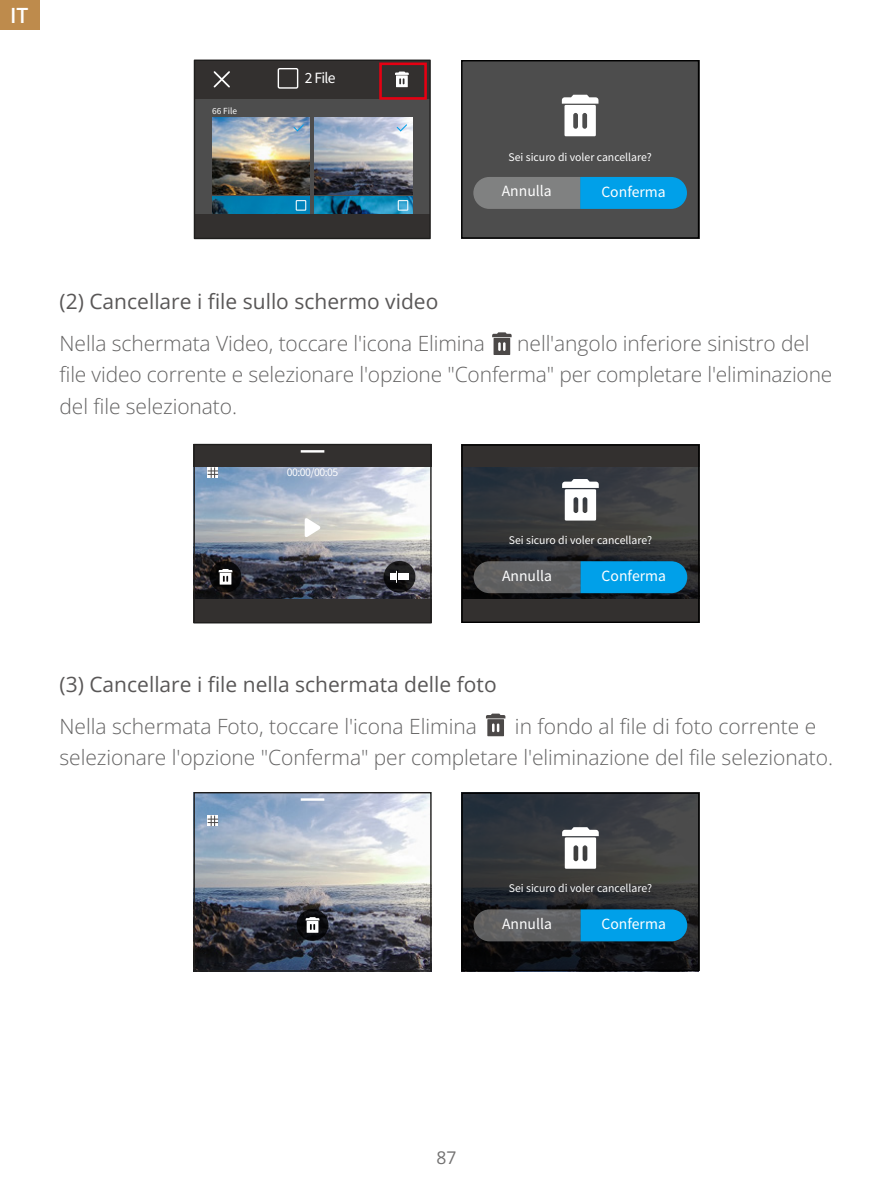
<style>
.page{position:relative;width:893px;height:1191px;background:#fff}
.page>*{position:absolute;margin:0;border:0;box-sizing:border-box;transform-origin:0 0}
.t1{font:300 21px/31.5px "Open Sans";letter-spacing:-.005em;color:#656464}
.t2{font:21px "Open Sans";color:#595757}
.t3{font:600 21px "Open Sans";color:#fff}
.t4{font:17.5px "Open Sans";color:#727171}
.t5{font:14px "Noto Sans SC";color:#fff}
.t6{font:10.5px "Noto Sans SC";color:#fff}
.t7{font:8.4px "Noto Sans SC";color:#fff}
</style>
<div class="page">
<div style="left:0;top:0;width:40px;height:30px;background:#be8b4c"></div>
<img style="left:194px;top:60px;width:237px;height:179px">
<div style="left:461px;top:60px;width:238px;height:179px;background:#4d4d4d"></div>
<div style="left:461px;top:60px;width:238px;height:179px;border:1px solid #000"></div>
<svg style="left:473px;top:177px;width:214px;height:32px;background:#408db1"></svg>
<svg style="left:562px;top:95px;width:36px;height:41px"></svg>
<div style="left:379px;top:62px;width:48px;height:38px;border:3px solid #e60012"></div>
<svg style="left:463px;top:467px;width:234px;height:133px;background:#313437"></svg>
<img style="left:195px;top:467px;width:235px;height:133px">
<div style="left:193px;top:444px;width:239px;height:23px;background:#33302f"></div>
<div style="left:461px;top:444px;width:238px;height:23px;background:#33302f"></div>
<div style="left:193px;top:600px;width:239px;height:23px;background:#33302f"></div>
<div style="left:461px;top:600px;width:238px;height:23px;background:#33302f"></div>
<div style="left:193px;top:444px;width:239px;height:179px;border:1px solid #1f1e1d"></div>
<svg style="left:384px;top:561px;width:31px;height:31px"></svg>
<svg style="left:210px;top:561px;width:31px;height:31px"></svg>
<svg style="left:219px;top:569px;width:13px;height:15px"></svg>
<div style="left:390px;top:573px;width:19px;height:7px;background:#fff"></div>
<svg style="left:305px;top:517px;width:16px;height:20px"></svg>
<hr style="left:301px;top:450px;width:23px;height:2px;background:#fff">
<svg style="left:208px;top:467px;width:10px;height:11px"></svg>
<div style="left:461px;top:444px;width:238px;height:179px;border:1px solid #000"></div>
<svg style="left:474px;top:561px;width:213px;height:32px;background:#2f7ca0"></svg>
<svg style="left:562px;top:479px;width:37px;height:41px"></svg>
<img style="left:195px;top:794px;width:235px;height:175px">
<div style="left:193px;top:792px;width:239px;height:179px;border:1px solid #1f1e1d"></div>
<svg style="left:297px;top:909px;width:31px;height:31px"></svg>
<svg style="left:306px;top:917px;width:13px;height:15px"></svg>
<hr style="left:301px;top:798px;width:23px;height:2px;background:#fff">
<svg style="left:208px;top:815px;width:10px;height:11px"></svg>
<svg style="left:463px;top:794px;width:234px;height:175px;background:#2c2f32"></svg>
<div style="left:461px;top:792px;width:238px;height:179px;border:1px solid #000"></div>
<svg style="left:474px;top:909px;width:213px;height:32px;background:#2f7ca0"></svg>
<svg style="left:562px;top:827px;width:37px;height:41px"></svg>
<svg style="left:492px;top:332px;width:20px;height:23px"></svg>
<svg style="left:486px;top:713px;width:19px;height:23px"></svg>
<p class="t3" style="left:10px;top:1px;width:20px">IT</p>
<p class="t7" style="left:212px;top:106px;width:27px">66 File</p>
<p class="t5" style="left:305px;top:70px;width:32px">2 File</p>
<p class="t6" style="left:508px;top:151px;width:145px">Sei sicuro di voler cancellare?</p>
<p class="t5" style="left:601px;top:184px;width:66px">Conferma</p>
<p class="t5" style="left:502px;top:183px;width:51px">Annulla</p>
<p class="t2" style="left:60px;top:287px;width:380px">(2) Cancellare i file sullo schermo video</p>
<p class="t1" style="left:60px;top:327px;width:427px">Nella schermata Video, toccare l'icona Elimina</p>
<p class="t1" style="left:60px;top:327px;width:774px;text-indent:458px">nell'angolo inferiore sinistro del file video corrente e selezionare l'opzione "Conferma" per completare l'eliminazione del file selezionato.</p>
<p class="t6" style="left:287px;top:466px;width:53px">00:00/00:05</p>
<p class="t6" style="left:509px;top:534px;width:145px">Sei sicuro di voler cancellare?</p>
<p class="t5" style="left:602px;top:567px;width:66px">Conferma</p>
<p class="t5" style="left:502px;top:567px;width:51px">Annulla</p>
<p class="t2" style="left:60px;top:670px;width:439px">(3) Cancellare i file nella schermata delle foto</p>
<p class="t1" style="left:60px;top:710px;width:419px">Nella schermata Foto, toccare l'icona Elimina</p>
<p class="t1" style="left:60px;top:710px;width:775px;text-indent:455px">in fondo al file di foto corrente e selezionare l'opzione "Conferma" per completare l'eliminazione del file selezionato.</p>
<p class="t6" style="left:509px;top:881px;width:145px">Sei sicuro di voler cancellare?</p>
<p class="t5" style="left:601px;top:916px;width:66px">Conferma</p>
<p class="t5" style="left:502px;top:915px;width:51px">Annulla</p>
<p class="t4" style="left:436px;top:1145px;width:22px">87</p>
</div>
